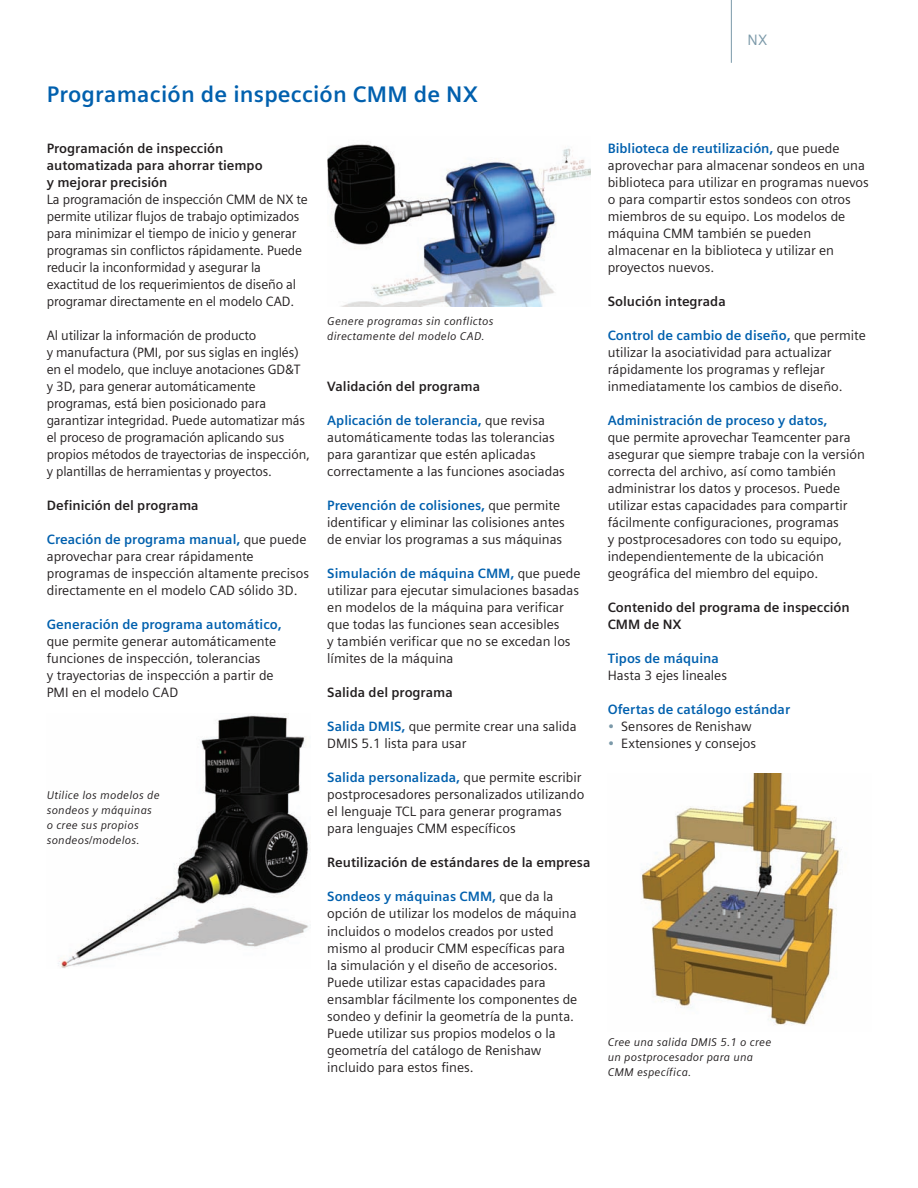
<style>
.page{position:relative;width:918px;height:1188px;background:#fff}
.page>*{position:absolute;margin:0;border:0;box-sizing:border-box;transform-origin:0 0}
.Blue_Subhead__15pt_0{font:700 22.5px "Siemens Sans";letter-spacing:.01em;color:#0160ae}
.Body_Subhead___9pt_0{font:15px "Siemens Sans";color:#7b99a9}
.Body__Copy__9pt_0_15{font:13.5px/17px "Siemens Sans";color:#231f20}
.Body_Subhead___9pt_0-2{font:700 13.5px/17px "Siemens Sans";color:#231f20}
.BULLETS_Body_Copy_9p{font:13.5px "Siemens Sans";color:#231f20}
.Body__Copy__9pt_0_15-2{font:700 13.5px "Siemens Sans";color:#0160ae}
.Caption_for_fact_she{font:italic 11.25px/14.9px "Siemens Sans";letter-spacing:.02em;color:#231f20}
.s1{font-weight:700;color:#0160ae}
.s2{color:#7b99a9}
</style>
<div class="page">
<img style="left:58px;top:713px;width:251px;height:255px">
<img style="left:327px;top:141px;width:264px;height:165px">
<img style="left:641px;top:774px;width:201px;height:251px">
<hr style="left:731px;top:0;width:1px;height:63px;background:#7b99a9">
<p class="Blue_Subhead__15pt_0" style="left:47px;top:81px;width:433px">Programación de inspección CMM de NX</p>
<p class="Body_Subhead___9pt_0-2" style="left:47px;top:140px;width:217px">Programación de inspección automatizada para ahorrar tiempo y mejorar precisión</p>
<p class="Body__Copy__9pt_0_15" style="left:47px;top:191px;width:263px">La programación de inspección CMM de NX te permite utilizar flujos de trabajo optimizados para minimizar el tiempo de inicio y generar programas sin conflictos rápidamente. Puede reducir la inconformidad y asegurar la exactitud de los requerimientos de diseño al programar directamente en el modelo CAD.</p>
<p class="Body__Copy__9pt_0_15" style="left:47px;top:327px;width:265px">Al utilizar la información de producto<br>y manufactura (PMI, por sus siglas en inglés) en el modelo, que incluye anotaciones GD&amp;T y 3D, para generar automáticamente programas, está bien posicionado para garantizar integridad. Puede automatizar más el proceso de programación aplicando sus propios métodos de trayectorias de inspección, y plantillas de herramientas y proyectos.</p>
<p class="Body_Subhead___9pt_0-2" style="left:47px;top:497px;width:153px">Definición del programa</p>
<p class="Body__Copy__9pt_0_15" style="left:47px;top:531px;width:264px"><span class="s1">Creación de programa manual,</span> que puede aprovechar para crear rápidamente programas de inspección altamente precisos directamente en el modelo CAD sólido 3D.</p>
<p class="Body__Copy__9pt_0_15" style="left:47px;top:616px;width:236px"><span class="s1">Generación de programa automático, </span>que permite generar automáticamente funciones de inspección, tolerancias<br>y trayectorias de inspección a partir de PMI en el modelo CAD</p>
<p class="Caption_for_fact_she" style="left:47px;top:788px;width:114px">Utilice los modelos de sondeos y máquinas o cree sus propios sondeos/modelos.</p>
<p class="Caption_for_fact_she" style="left:327px;top:314px;width:168px">Genere programas sin conflictos directamente del modelo CAD.</p>
<p class="Body_Subhead___9pt_0-2" style="left:327px;top:378px;width:155px">Validación del programa</p>
<p class="Body__Copy__9pt_0_15" style="left:327px;top:412px;width:239px"><span class="s1">Aplicación de tolerancia,</span> que revisa automáticamente todas las tolerancias para garantizar que estén aplicadas correctamente a las funciones asociadas</p>
<p class="Body__Copy__9pt_0_15" style="left:327px;top:497px;width:239px"><span class="s1">Prevención de colisiones,</span> que permite identificar y eliminar las colisiones antes de enviar los programas a sus máquinas</p>
<p class="Body__Copy__9pt_0_15" style="left:327px;top:565px;width:255px"><span class="s1">Simulación de máquina CMM,</span> que puede utilizar para ejecutar simulaciones basadas en modelos de la máquina para verificar que todas las funciones sean accesibles<br>y también verificar que no se excedan los límites de la máquina</p>
<p class="Body_Subhead___9pt_0-2" style="left:327px;top:684px;width:127px">Salida del programa</p>
<p class="Body__Copy__9pt_0_15" style="left:327px;top:718px;width:251px"><span class="s1">Salida DMIS,</span> que permite crear una salida<br>DMIS 5.1 lista para usar</p>
<p class="Body__Copy__9pt_0_15" style="left:327px;top:769px;width:259px"><span class="s1">Salida personalizada,</span> que permite escribir postprocesadores personalizados utilizando el lenguaje TCL para generar programas para lenguajes CMM específicos</p>
<p class="Body_Subhead___9pt_0-2" style="left:327px;top:854px;width:265px">Reutilización de estándares de la empresa</p>
<p class="Body__Copy__9pt_0_15" style="left:327px;top:888px;width:252px"><span class="s1">Sondeos y máquinas CMM,</span> que da la opción de utilizar los modelos de máquina incluidos o modelos creados por usted mismo al producir CMM específicas para la simulación y el diseño de accesorios.<br>Puede utilizar estas capacidades para ensamblar fácilmente los componentes de sondeo y definir la geometría de la punta.<br>Puede utilizar sus propios modelos o la geometría del catálogo de Renishaw incluido para estos fines.</p>
<p class="Body_Subhead___9pt_0" style="left:748px;top:32px;width:21px">NX</p>
<p class="Body__Copy__9pt_0_15" style="left:608px;top:140px;width:263px"><span class="s1">Biblioteca de reutilización,</span> que puede aprovechar para almacenar sondeos en una biblioteca para utilizar en programas nuevos o para compartir estos sondeos con otros miembros de su equipo. Los modelos de máquina CMM también se pueden almacenar en la biblioteca y utilizar en proyectos nuevos.</p>
<p class="Body_Subhead___9pt_0-2" style="left:608px;top:293px;width:120px">Solución integrada</p>
<p class="Body__Copy__9pt_0_15" style="left:608px;top:327px;width:260px"><span class="s1">Control de cambio de diseño,</span> que permite utilizar la asociatividad para actualizar rápidamente los programas y reflejar inmediatamente los cambios de diseño.</p>
<p class="Body__Copy__9pt_0_15" style="left:608px;top:412px;width:259px"><span class="s1">Administración de proceso y datos,<br></span>que permite aprovechar Teamcenter para asegurar que siempre trabaje con la versión correcta del archivo, así como también administrar los datos y procesos. Puede utilizar estas capacidades para compartir fácilmente configuraciones, programas<br>y postprocesadores con todo su equipo, independientemente de la ubicación geográfica del miembro del equipo.</p>
<p class="Body_Subhead___9pt_0-2" style="left:608px;top:599px;width:244px">Contenido del programa de inspección<br>CMM de NX</p>
<p class="Body__Copy__9pt_0_15-2" style="left:608px;top:651px;width:113px">Tipos de máquina</p>
<p class="Body__Copy__9pt_0_15" style="left:608px;top:667px;width:121px">Hasta 3 ejes lineales</p>
<p class="Body__Copy__9pt_0_15-2" style="left:608px;top:702px;width:184px">Ofertas de catálogo estándar</p>
<p class="BULLETS_Body_Copy_9p" style="left:608px;top:719px;width:145px"><span class="s2">•</span> Sensores de Renishaw</p>
<p class="BULLETS_Body_Copy_9p" style="left:608px;top:736px;width:150px"><span class="s2">•</span> Extensiones y consejos</p>
<p class="Caption_for_fact_she" style="left:608px;top:1035px;width:165px">Cree una salida DMIS 5.1 o cree un postprocesador para una<br>CMM específica.</p>
</div>
